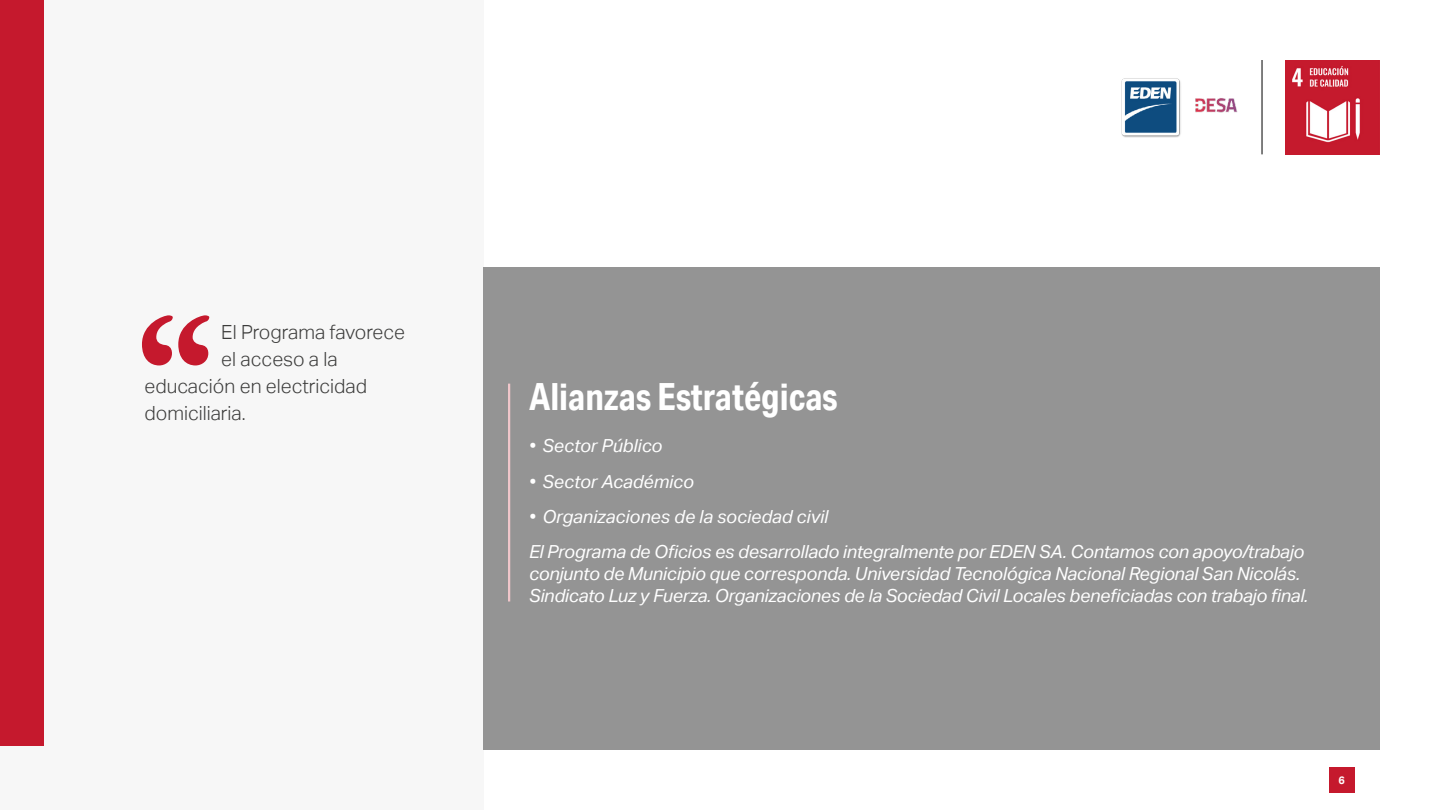
<style>
.page{position:relative;width:1440px;height:810px;background:#fff}
.page>*{position:absolute;margin:0;border:0;box-sizing:border-box;transform-origin:0 0}
.t1{font:700 37.5px "Aktiv Grotesk Cd";color:#fff}
.t2{font:300 19.5px "Aktiv Grotesk";color:#3c3c3b}
.t3{font:italic 18px/35.2px "Aktiv Grotesk";letter-spacing:-.01em;color:#fff}
.t4{font:700 10.88px "Aktiv Grotesk";color:#fff}
</style>
<div class="page">
<div style="left:1329px;top:767px;width:25px;height:26px;background:#c5192d"></div>
<img style="left:1285px;top:60px;width:95px;height:95px">
<hr style="left:1262px;top:60px;width:1px;height:94px;background:#000">
<img style="left:1121px;top:78px;width:60px;height:59px">
<img style="left:1195px;top:98px;width:43px;height:14px">
<div style="left:0;top:0;width:484px;height:810px;background:#f7f7f7"></div>
<div style="left:0;top:0;width:44px;height:746px;background:#c5192d"></div>
<div style="left:484px;top:267px;width:896px;height:483px;background:#949494"></div>
<hr style="left:508px;top:384px;width:2px;height:218px;background:#f0c6ca">
<svg style="left:142px;top:315px;width:67px;height:50px"></svg>
<p class="t2" style="left:221px;top:320px;width:185px">El Programa favorece</p>
<p class="t2" style="left:221px;top:347px;width:118px">el acceso a la</p>
<p class="t2" style="left:145px;top:374px;width:224px">educación en electricidad</p>
<p class="t2" style="left:145px;top:401px;width:103px">domiciliaria.</p>
<h1 class="t1" style="left:529px;top:374px;width:310px">Alianzas Estratégicas</h1>
<p class="t3" style="left:529px;top:429px;width:135px">• Sector Público</p>
<p class="t3" style="left:529px;top:464px;width:167px">• Sector Académico</p>
<p class="t3" style="left:529px;top:499px;width:777px">• Organizaciones de la sociedad civil<br>El Programa de Oficios es desarrollado integralmente por EDEN SA. Contamos con apoyo/trabajo</p>
<p class="t3" style="left:529px;top:563px;width:781px;line-height:21.8px">conjunto de Municipio que corresponda. Universidad Tecnológica Nacional Regional San Nicolás.<br>Sindicato Luz y Fuerza. Organizaciones de la Sociedad Civil Locales beneficiadas con trabajo final.</p>
<p class="t4" style="left:1338px;top:774px;width:8px">6</p>
</div>
